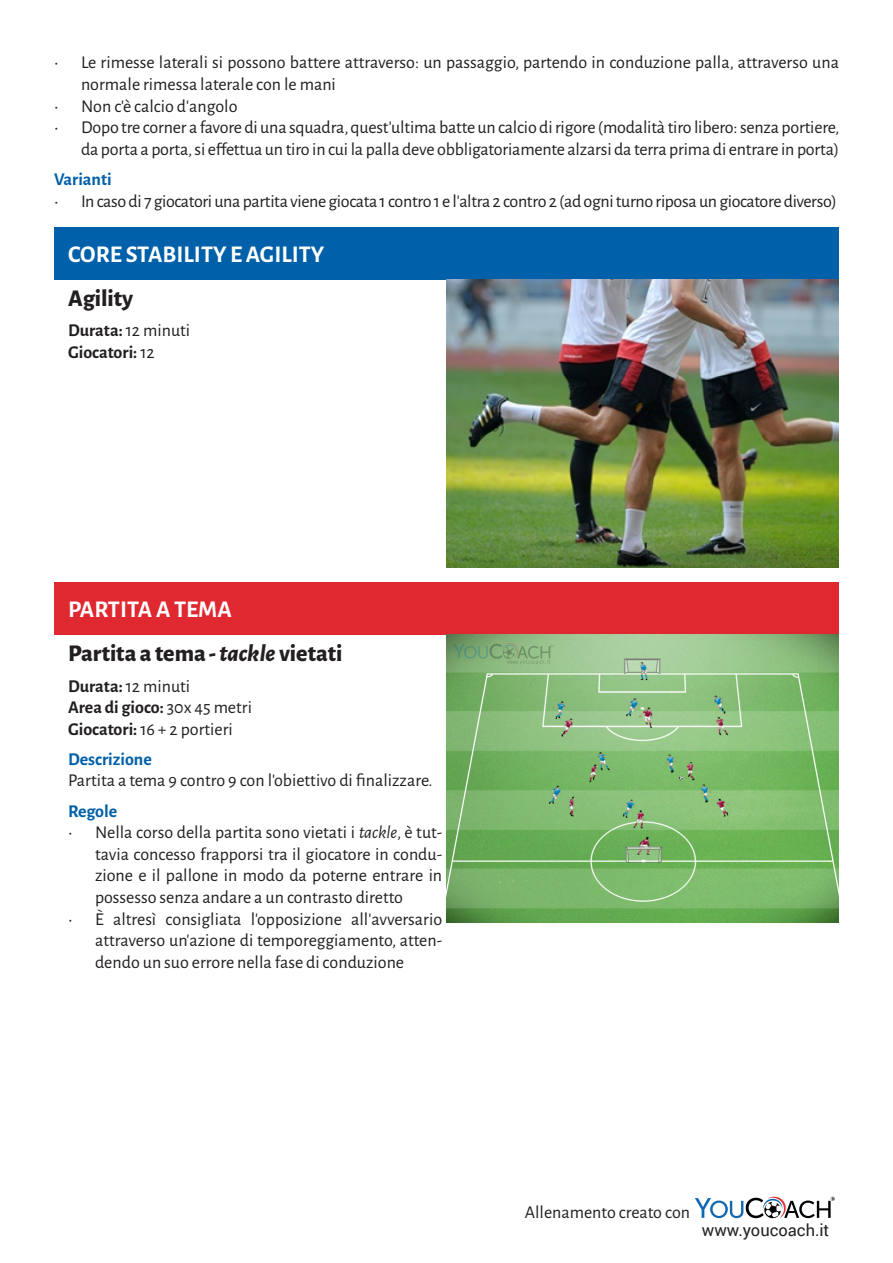
<style>
.page{position:relative;width:893px;height:1263px;background:#fff}
.page>*{position:absolute;margin:0;border:0;box-sizing:border-box;transform-origin:0 0}
.t1{font:700 24px "Alegreya Sans";color:#fff}
.t2{font:800 24px "Alegreya Sans";color:#231f20}
.t3{font:18px/21.6px "Alegreya Sans";letter-spacing:-.01em;color:#231f20;text-align:justify}
.t4{font:700 18px "Alegreya Sans";color:#231f20}
.t5{font:700 18px "Alegreya Sans";color:#0060a9}
.t6{font:16.5px "Roboto";color:#231f20}
.s1{font-weight:700}
.s2{font-weight:400}
.s3{font-style:italic}
</style>
<div class="page">
<div style="left:54px;top:228px;width:785px;height:52px;background:#0060a9"></div>
<img style="left:446px;top:280px;width:393px;height:288px">
<div style="left:54px;top:583px;width:785px;height:52px;background:#e02831"></div>
<img style="left:446px;top:635px;width:393px;height:288px">
<svg style="left:695px;top:1196px;width:140px;height:22px"></svg>
<p class="t3" style="left:81px;top:51px;width:759px;text-indent:-27px">• Le rimesse laterali si possono battere attraverso: un passaggio, partendo in conduzione palla, attraverso una normale rimessa laterale con le mani</p>
<p class="t3" style="left:54px;top:94px;width:185px">• Non c’è calcio d’angolo</p>
<p class="t3" style="left:54px;top:116px;width:787px;text-align:right">• Dopo tre corner a favore di una squadra, quest’ultima batte un calcio di rigore (modalità tiro libero: senza portiere, da porta a porta, si effettua un tiro in cui la palla deve obbligatoriamente alzarsi da terra prima di entrare in porta)</p>
<p class="t5" style="left:54px;top:166px;width:59px">Varianti</p>
<p class="t3" style="left:54px;top:189px;width:784px">• In caso di 7 giocatori una partita viene giocata 1 contro 1 e l’altra 2 contro 2 (ad ogni turno riposa un giocatore diverso)</p>
<p class="t1" style="left:68px;top:237px;width:258px">CORE STABILITY E AGILITY</p>
<p class="t2" style="left:68px;top:280px;width:67px">Agility</p>
<p class="t3" style="left:68px;top:319px;width:124px"><span class="s1">Durata:</span> 12 minuti</p>
<p class="t4" style="left:68px;top:339px;width:88px">Giocatori: <span class="s2">12</span></p>
<p class="t1" style="left:68px;top:592px;width:165px">PARTITA A TEMA</p>
<p class="t2" style="left:68px;top:635px;width:276px">Partita a tema - <span class="s3">tackle</span> vietati</p>
<p class="t3" style="left:68px;top:674px;width:124px"><span class="s1">Durata:</span> 12 minuti</p>
<p class="t4" style="left:68px;top:694px;width:185px">Area di gioco: <span class="s2">30x 45 metri</span></p>
<p class="t3" style="left:68px;top:717px;width:166px"><span class="s1">Giocatori:</span> 16 + 2 portieri</p>
<p class="t5" style="left:68px;top:746px;width:85px">Descrizione</p>
<p class="t3" style="left:68px;top:769px;width:366px">Partita a tema 9 contro 9 con l’obiettivo di finalizzare.</p>
<p class="t5" style="left:68px;top:797px;width:51px">Regole</p>
<p class="t3" style="left:95px;top:821px;width:349px;text-indent:-27px">• Nella corso della partita sono vietati i <span class="s3">tackle</span>, è tut&shy;tavia concesso frapporsi tra il giocatore in condu&shy;zione e il pallone in modo da poterne entrare in possesso senza andare a un contrasto diretto</p>
<p class="t3" style="left:95px;top:907px;width:349px;text-indent:-27px">• È altresì consigliata l’opposizione all’avversario attraverso un’azione di temporeggiamento, atten&shy;dendo un suo errore nella fase di conduzione</p>
<p class="t3" style="left:525px;top:1200px;width:167px">Allenamento creato con</p>
<p class="t6" style="left:702px;top:1218px;width:129px">www.youcoach.it</p>
</div>
